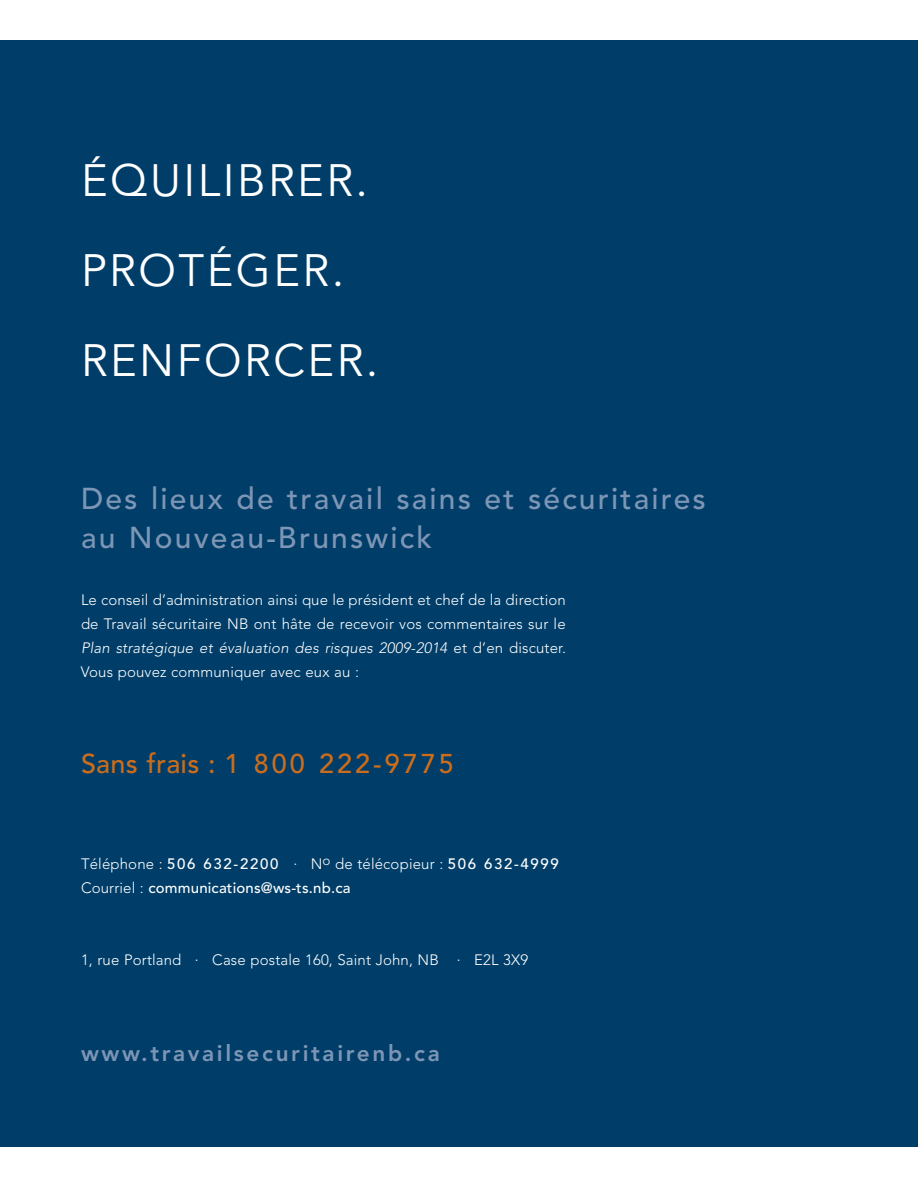
<style>
.page{position:relative;width:918px;height:1188px;background:#fff}
.page>*{position:absolute;margin:0;border:0;box-sizing:border-box;transform-origin:0 0}
.t1{font:45px/90px "Avenir";letter-spacing:.055em;color:#fff}
.t2{font:500 30px/39px "Avenir";letter-spacing:.07em;color:#7e96b5}
.t3{font:500 27px "Avenir";letter-spacing:.06em;color:#cc6d1b}
.t4{font:800 22.5px "Avenir";letter-spacing:.12em;color:#7e96b5}
.t5{font:300 15px/24px "Avenir";letter-spacing:.01em;color:#fff;text-align:justify}
.t6{font:500 15px/24px "Avenir";letter-spacing:.01em;color:#fff}
.s1{font-style:italic}
.s2{font-weight:300}
</style>
<div class="page">
<div style="left:0;top:40px;width:918px;height:1108px;background:#003e69"></div>
<h1 class="t1" style="left:81px;top:139px;width:299px">ÉQUILIBRER.<br>PROTÉGER.<br>RENFORCER.</h1>
<h2 class="t2" style="left:81px;top:481px;width:626px">Des lieux de travail sains et sécuritaires au Nouveau-Brunswick</h2>
<p class="t5" style="left:81px;top:589px;width:486px">Le conseil d’administration ainsi que le président et chef de la direction de Travail sécuritaire NB ont hâte de recevoir vos commentaires sur le <span class="s1">Plan stratégique et évaluation des risques 2009-2014</span> et d’en discuter.<br>Vous pouvez communiquer avec eux au :</p>
<h3 class="t3" style="left:81px;top:753px;width:374px">Sans frais : 1 800 222-9775</h3>
<p class="t6" style="left:81px;top:853px;width:479px"><span class="s2">Téléphone :</span> 506 632-2200 <span class="s2">· N</span><sup>o</sup> <span class="s2">de télécopieur :</span> 506 632-4999<br><span class="s2">Courriel :</span> communications@ws-ts.nb.ca</p>
<p class="t5" style="left:81px;top:949px;width:449px">1, rue Portland · Case postale 160, Saint John, NB · E2L 3X9</p>
<h3 class="t4" style="left:81px;top:1044px;width:360px">www.travailsecuritairenb.ca</h3>
</div>
